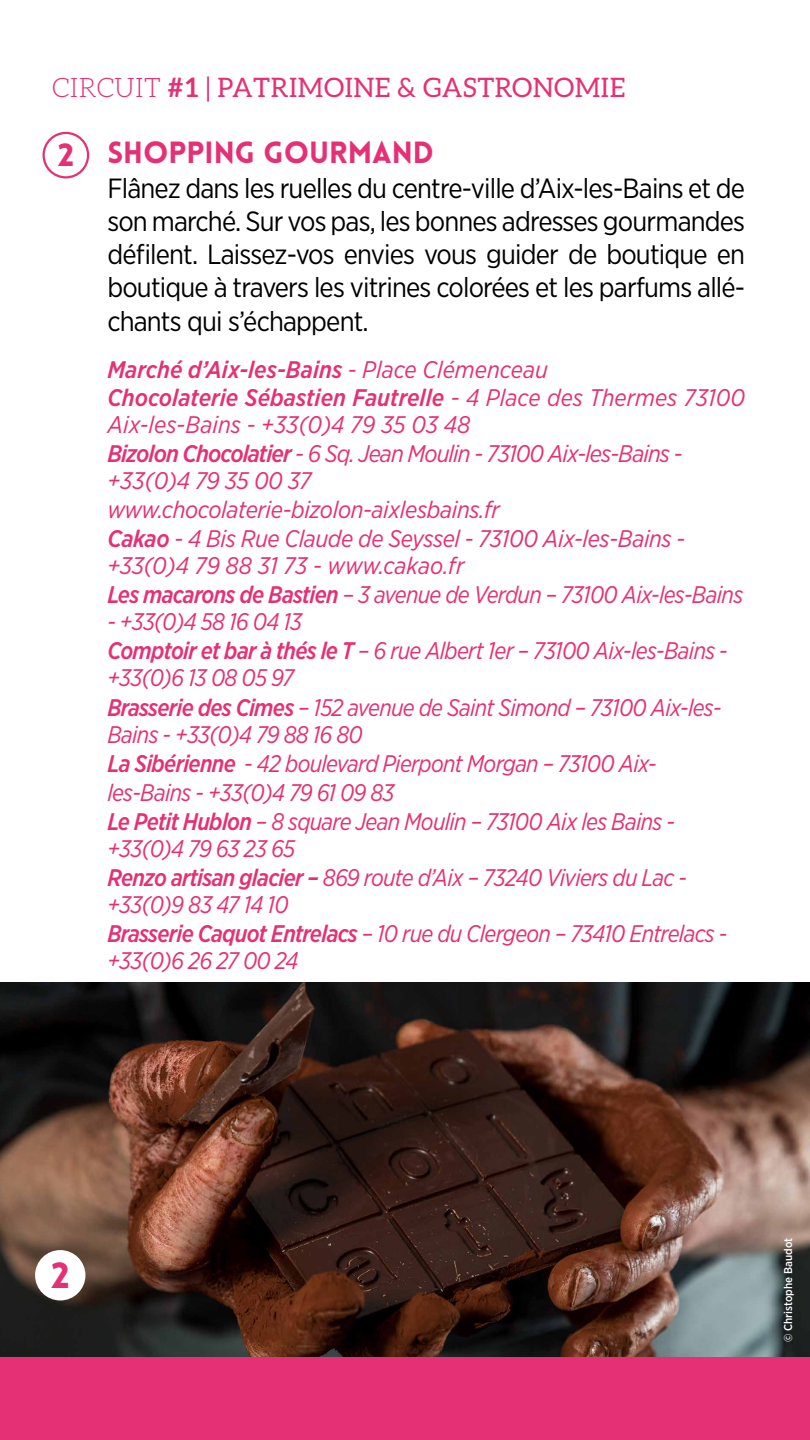
<style>
.page{position:relative;width:810px;height:1440px;background:#fff}
.page>*{position:absolute;margin:0;border:0;box-sizing:border-box;transform-origin:0 0}
.t1{font:900 35.55px "Lovelo";color:#e53075}
.t2{font:900 31.35px "Lovelo";color:#e53075}
.t3{font:900 30px "Lovelo";color:#e53075}
.t4{font:27.75px/33.3px "Gotham Narrow";letter-spacing:-.03em;color:#000;text-align:justify}
.t5{font:26.85px "Aleo";letter-spacing:.02em;color:#e53075}
.t6{font:italic 24px/29.1px "Gotham Narrow";letter-spacing:-.03em;color:#e53075}
.t7{font:italic 24px/27.5px "Gotham Narrow";color:#e53075}
.t8{font:500 11.4px "Gotham Narrow";color:#fff}
.s1{font-weight:300}
.s2{font-weight:700}
.s3{font-weight:500}
</style>
<div class="page">
<img style="left:0;top:983px;width:810px;height:375px">
<div style="left:0;top:1358px;width:810px;height:82px;background:#e53075"></div>
<div style="left:43px;top:132px;width:46px;height:46px;border:2px solid #e53075;border-radius:50%"></div>
<div style="left:35px;top:1250px;width:50px;height:50px;background:#fff;border-radius:50%"></div>
<p class="t5" style="left:52px;top:73px;width:575px"><span class="s1">CIRCUIT</span> <span class="s2">#1</span> | PATRIMOINE &amp; GASTRONOMIE</p>
<p class="t3" style="left:107px;top:134px;width:328px">SHOPPING GOURMAND</p>
<p class="t4" style="left:107px;top:171px;width:639px">Flânez dans les ruelles du centre-ville d’Aix-les-Bains et de son marché. Sur vos pas, les bonnes adresses gourmandes défilent. Laissez-vos envies vous guider de boutique en boutique à travers les vitrines colorées et les parfums allé&shy;chants qui s’échappent.</p>
<p class="t7" style="left:107px;top:355px;width:639px"><span class="s3">Marché d’Aix-les-Bains</span> - Place Clémenceau<br><span class="s3">Chocolaterie Sébastien Fautrelle</span> - 4 Place des Thermes 73100<br>Aix-les-Bains - +33(0)4 79 35 03 48</p>
<p class="t6" style="left:107px;top:440px;width:577px;line-height:27px"><span class="s3">Bizolon Chocolatier</span> - 6 Sq. Jean Moulin - 73100 Aix-les-Bains - +33(0)4 79 35 00 37</p>
<p class="t6" style="left:107px;top:495px;width:580px">www.chocolaterie-bizolon-aixlesbains.fr<br><span class="s3">Cakao</span> - 4 Bis Rue Claude de Seyssel - 73100 Aix-les-Bains -</p>
<p class="t6" style="left:107px;top:551px;width:637px">+33(0)4 79 88 31 73 - www.cakao.fr<br><span class="s3">Les macarons de Bastien</span> – 3 avenue de Verdun – 73100 Aix-les-Bains</p>
<p class="t6" style="left:107px;top:607px;width:622px">- +33(0)4 58 16 04 13<br><span class="s3">Comptoir et bar à thés le T</span> – 6 rue Albert 1er – 73100 Aix-les-Bains -</p>
<p class="t6" style="left:107px;top:663px;width:616px">+33(0)6 13 08 05 97<br><span class="s3">Brasserie des Cimes</span> – 152 avenue de Saint Simond – 73100 Aix-les-</p>
<p class="t6" style="left:107px;top:719px;width:569px">Bains - +33(0)4 79 88 16 80<br><span class="s3">La Sibérienne</span> - 42 boulevard Pierpont Morgan – 73100 Aix&shy;les-Bains - +33(0)4 79 61 09 83<br><span class="s3">Le Petit Hublon</span> – 8 square Jean Moulin – 73100 Aix les Bains -</p>
<p class="t6" style="left:107px;top:834px;width:581px">+33(0)4 79 63 23 65<br><span class="s3">Renzo artisan glacier –</span> 869 route d’Aix – 73240 Viviers du Lac -</p>
<p class="t6" style="left:107px;top:890px;width:621px">+33(0)9 83 47 14 10<br><span class="s3">Brasserie Caquot Entrelacs</span> – 10 rue du Clergeon – 73410 Entrelacs -</p>
<p class="t6" style="left:107px;top:946px;width:193px">+33(0)6 26 27 00 24</p>
<h2 class="t2" style="left:58px;top:136px;width:18px">2</h2>
<h1 class="t1" style="left:51px;top:1253px;width:20px">2</h1>
<p class="t8" style="left:781px;top:1342px;width:106px;rotate:-90deg">© Christophe Baudot</p>
</div>
